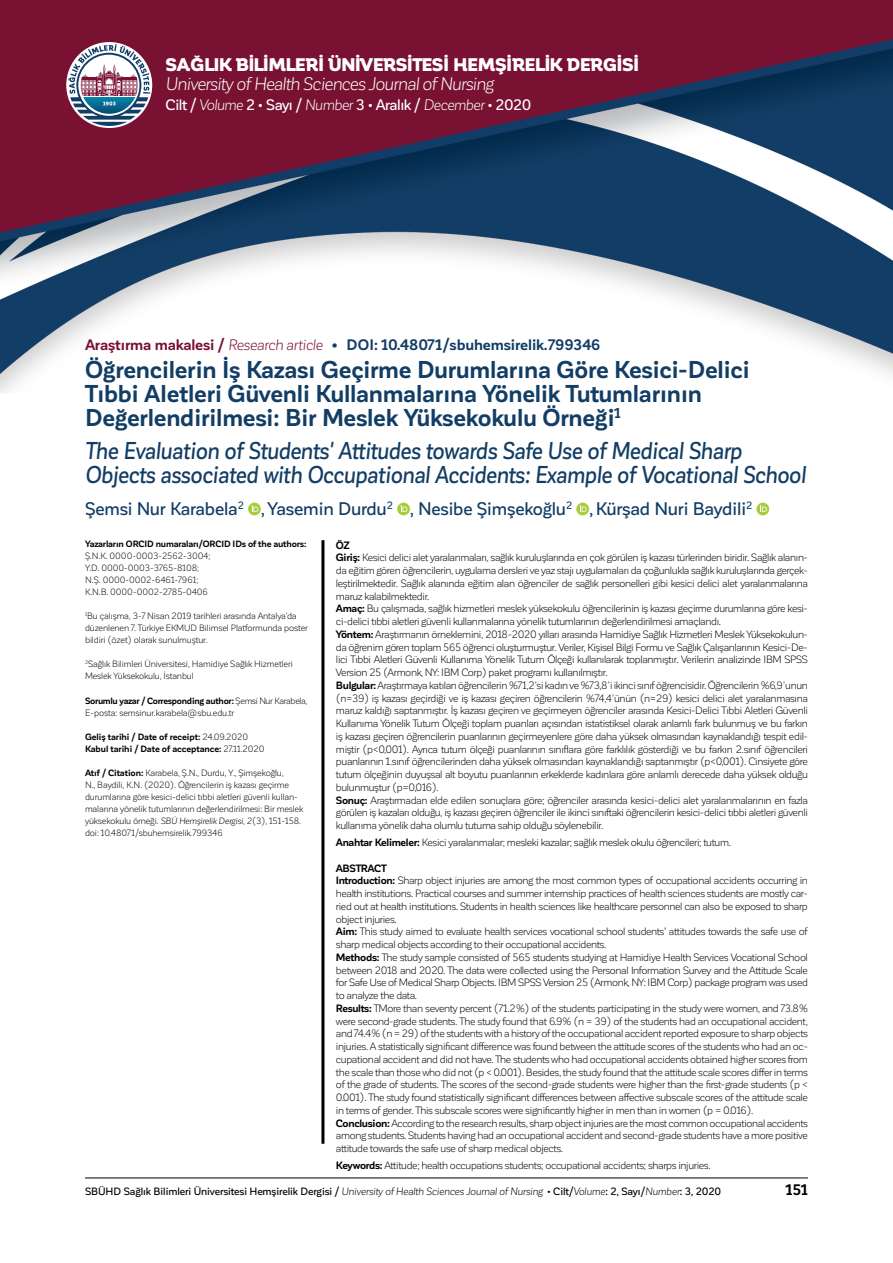
<style>
.page{position:relative;width:893px;height:1263px;background:#fff}
.page>*{position:absolute;margin:0;border:0;box-sizing:border-box;transform-origin:0 0}
.t1{font:700 24px/24px "Corporative Sans";letter-spacing:-.01em;color:#123d65}
.t2{font:italic 500 24px/24px "Corporative Sans";letter-spacing:-.01em;color:#123d65;scale:.91 1}
.t3{font:500 18px "Corporative Sans";letter-spacing:-.01em;color:#123d65}
.t4{font:900 18px "Corporative";letter-spacing:-.035em;color:#fff}
.t5{font:italic 18px "Corporative Sans";letter-spacing:-.035em;color:#fff}
.t6{font:700 15px "Corporative Sans";letter-spacing:-.01em;color:#123d65}
.t7{font:500 15px "Corporative Sans";letter-spacing:-.03em;color:#fff}
.t8{font:700 15px "Corporative Sans";color:#000}
.t9{font:10.5px/12.8px "Corporative Sans";letter-spacing:-.035em;color:#000}
.t10{font:500 10.5px "Corporative Sans";letter-spacing:-.01em;color:#000}
.t11{font:9px/12px "Corporative Sans";letter-spacing:-.015em;color:#000}
.t12{font:700 9px/12px "Corporative Sans";letter-spacing:-.01em;color:#000}
.s1{font-weight:400;font-style:italic}
.s2{color:#791132}
.s3{font-weight:400;font-style:italic;color:#791132}
.s4{font-weight:900}
.s5{font-weight:700}
.s6{font-weight:400}
.s7{font-style:italic}
</style>
<div class="page">
<hr style="left:85px;top:1178px;width:723px;height:1px;background:#000">
<img style="left:0;top:0;width:893px;height:393px">
<svg style="left:68px;top:44px;width:82px;height:82px"></svg>
<svg style="left:248px;top:503px;width:13px;height:12px"></svg>
<svg style="left:251px;top:505px;width:7px;height:7px"></svg>
<svg style="left:397px;top:503px;width:13px;height:12px"></svg>
<svg style="left:401px;top:505px;width:6px;height:7px"></svg>
<svg style="left:576px;top:503px;width:13px;height:12px"></svg>
<svg style="left:580px;top:505px;width:7px;height:7px"></svg>
<div style="left:756px;top:503px;width:13px;height:12px;background:#a6ce39;border-radius:50%"></div>
<svg style="left:760px;top:505px;width:7px;height:7px"></svg>
<hr style="left:321px;top:540px;width:3px;height:604px;background:#000">
<h2 class="t4" style="left:166px;top:54px;width:475px">SAĞLIK BİLİMLERİ ÜNİVERSİTESİ HEMŞİRELİK DERGİSİ</h2>
<h2 class="t5" style="left:166px;top:74px;width:330px">University of Health Sciences Journal of Nursing</h2>
<h3 class="t7" style="left:166px;top:96px;width:367px">Cilt / <span class="s1">Volume</span> 2 • Sayı / <span class="s1">Number</span> 3 • Aralık / <span class="s1">December</span> • 2020</h3>
<h3 class="t6" style="left:85px;top:337px;width:517px"><span class="s2">Araştırma makalesi /</span> <span class="s3">Research article</span> <span class="s4">•</span> DOI: 10.48071/sbuhemsirelik.799346</h3>
<h1 class="t1" style="left:85px;top:358px;width:666px">Öğrencilerin İş Kazası Geçirme Durumlarına Göre Kesici-Delici<br>Tıbbi Aletleri Güvenli Kullanmalarına Yönelik Tutumlarının<br>Değerlendirilmesi: Bir Meslek Yüksekokulu Örneği<sup>1</sup></h1>
<h1 class="t2" style="left:85px;top:439px;width:793px">The Evaluation of Students' Attitudes towards Safe Use of Medical Sharp<br>Objects associated with Occupational Accidents: Example of Vocational School</h1>
<h2 class="t3" style="left:85px;top:499px;width:669px">Şemsi Nur Karabela<sup>2</sup> ,Yasemin Durdu<sup>2</sup> , Nesibe Şimşekoğlu<sup>2</sup> ,Kürşad Nuri Baydili<sup>2</sup></h2>
<p class="t12" style="left:85px;top:538px;width:223px">Yazarların ORCID numaraları/ORCID IDs of the authors:</p>
<p class="t11" style="left:85px;top:550px;width:127px">Ş.N.K. 0000-0003-2562-3004;<br>Y.D. 0000-0003-3765-8108;<br>N.Ş. 0000-0002-6461-7961;<br>K.N.B. 0000-0002-2785-0406</p>
<p class="t11" style="left:85px;top:610px;width:225px"><sup>1</sup>Bu çalışma, 3-7 Nisan 2019 tarihleri arasında Antalya’da düzenlenen 7. Türkiye EKMUD Bilimsel Platformunda poster bildiri (özet) olarak sunulmuştur.</p>
<p class="t11" style="left:85px;top:658px;width:209px"><sup>2</sup>Sağlık Bilimleri Üniversitesi, Hamidiye Sağlık Hizmetleri<br>Meslek Yüksekokulu, İstanbul</p>
<p class="t11" style="left:85px;top:694px;width:224px"><span class="s5">Sorumlu yazar / Corresponding author:</span> Şemsi Nur Karabela,<br>E-posta: semsinur.karabela@sbu.edu.tr</p>
<p class="t12" style="left:85px;top:730px;width:181px">Geliş tarihi / Date of receipt: <span class="s6">24.09.2020<br></span>Kabul tarihi / Date of acceptance: <span class="s6">27.11.2020</span></p>
<p class="t11" style="left:85px;top:766px;width:220px"><span class="s5">Atıf / Citation:</span> Karabela, Ş.N., Durdu, Y., Şimşekoğlu,<br>N., Baydili, K.N. (2020). Öğrencilerin iş kazası geçirme durumlarına göre kesici-delici tıbbi aletleri güvenli kullan&shy;malarına yönelik tutumlarının değerlendirilmesi: Bir meslek yüksekokulu örneği. <span class="s7">SBÜ Hemşirelik Dergisi, 2</span>(3), 151-158. doi: 10.48071/sbuhemsirelik.799346</p>
<p class="t9" style="left:336px;top:539px;width:474px"><span class="s5">ÖZ<br>Giriş:</span> Kesici delici alet yaralanmaları, sağlık kuruluşlarında en çok görülen iş kazası türlerinden biridir. Sağlık alanın&shy;da eğitim gören öğrencilerin, uygulama dersleri ve yaz stajı uygulamaları da çoğunlukla sağlık kuruluşlarında gerçek&shy;leştirilmektedir. Sağlık alanında eğitim alan öğrenciler de sağlık personelleri gibi kesici delici alet yaralanmalarına maruz kalabilmektedir.<br><span class="s5">Amaç:</span> Bu çalışmada, sağlık hizmetleri meslek yüksekokulu öğrencilerinin iş kazası geçirme durumlarına göre kesi&shy;ci-delici tıbbi aletleri güvenli kullanmalarına yönelik tutumlarının değerlendirilmesi amaçlandı.<br><span class="s5">Yöntem:</span> Araştırmanın örneklemini, 2018-2020 yılları arasında Hamidiye Sağlık Hizmetleri Meslek Yüksekokulun&shy;da öğrenim gören toplam 565 öğrenci oluşturmuştur. Veriler, Kişisel Bilgi Formu ve Sağlık Çalışanlarının Kesici-De&shy;lici Tıbbi Aletleri Güvenli Kullanıma Yönelik Tutum Ölçeği kullanılarak toplanmıştır. Verilerin analizinde IBM SPSS Version 25 (Armonk, NY: IBM Corp) paket programı kullanılmıştır.<br><span class="s5">Bulgular:</span> Araştırmaya katılan öğrencilerin %71,2’si kadın ve %73,8’i ikinci sınıf öğrencisidir. Öğrencilerin %6,9’unun (n=39) iş kazası geçirdiği ve iş kazası geçiren öğrencilerin %74,4’ünün (n=29) kesici delici alet yaralanmasına maruz kaldığı saptanmıştır. İş kazası geçiren ve geçirmeyen öğrenciler arasında Kesici-Delici Tıbbi Aletleri Güvenli Kullanıma Yönelik Tutum Ölçeği toplam puanları açısından istatistiksel olarak anlamlı fark bulunmuş ve bu farkın iş kazası geçiren öğrencilerin puanlarının geçirmeyenlere göre daha yüksek olmasından kaynaklandığı tespit edil&shy;miştir (p&lt;0,001). Ayrıca tutum ölçeği puanlarının sınıflara göre farklılık gösterdiği ve bu farkın 2.sınıf öğrencileri puanlarının 1.sınıf öğrencilerinden daha yüksek olmasından kaynaklandığı saptanmıştır (p&lt;0,001). Cinsiyete göre tutum ölçeğinin duyuşsal alt boyutu puanlarının erkeklerde kadınlara göre anlamlı derecede daha yüksek olduğu bulunmuştur (p=0,016).<br><span class="s5">Sonuç:</span> Araştırmadan elde edilen sonuçlara göre; öğrenciler arasında kesici-delici alet yaralanmalarının en fazla görülen iş kazaları olduğu, iş kazası geçiren öğrenciler ile ikinci sınıftaki öğrencilerin kesici-delici tıbbi aletleri güvenli kullanıma yönelik daha olumlu tutuma sahip olduğu söylenebilir.</p>
<p class="t9" style="left:336px;top:836px;width:396px"><span class="s5">Anahtar Kelimeler:</span> Kesici yaralanmalar; mesleki kazalar; sağlık meslek okulu öğrencileri; tutum.</p>
<p class="t9" style="left:336px;top:862px;width:474px"><span class="s5">ABSTRACT<br>Introduction:</span> Sharp object injuries are among the most common types of occupational accidents occurring in health institutions. Practical courses and summer internship practices of health sciences students are mostly car&shy;ried out at health institutions. Students in health sciences like healthcare personnel can also be exposed to sharp object injuries.<br><span class="s5">Aim:</span> This study aimed to evaluate health services vocational school students' attitudes towards the safe use of sharp medical objects according to their occupational accidents.<br><span class="s5">Methods:</span> The study sample consisted of 565 students studying at Hamidiye Health Services Vocational School between 2018 and 2020. The data were collected using the Personal Information Survey and the Attitude Scale for Safe Use of Medical Sharp Objects. IBM SPSS Version 25 (Armonk, NY: IBM Corp) package program was used to analyze the data.<br><span class="s5">Results:</span> TMore than seventy percent (71.2%) of the students participating in the study were women, and 73.8% were second-grade students. The study found that 6.9% (n = 39) of the students had an occupational accident, and 74.4% (n = 29) of the students with a history of the occupational accident reported exposure to sharp objects injuries. A statistically significant difference was found between the attitude scores of the students who had an oc&shy;cupational accident and did not have. The students who had occupational accidents obtained higher scores from the scale than those who did not (p &lt; 0.001). Besides, the study found that the attitude scale scores differ in terms of the grade of students. The scores of the second-grade students were higher than the first-grade students (p &lt; 0.001). The study found statistically significant differences between affective subscale scores of the attitude scale in terms of gender. This subscale scores were significantly higher in men than in women (p = 0.016).<br><span class="s5">Conclusion:</span> According to the research results, sharp object injuries are the most common occupational accidents among students. Students having had an occupational accident and second-grade students have a more positive attitude towards the safe use of sharp medical objects.</p>
<p class="t9" style="left:336px;top:1159px;width:376px"><span class="s5">Keywords:</span> Attitude; health occupations students; occupational accidents; sharps injuries.</p>
<p class="t10" style="left:85px;top:1186px;width:638px">SBÜHD Sağlık Bilimleri Üniversitesi Hemşirelik Dergisi / <span class="s1">University of Health Sciences Journal of Nursing</span> • Cilt/<span class="s1">Volume</span>: 2, Sayı/<span class="s1">Number</span>: 3, 2020</p>
<h3 class="t8" style="left:786px;top:1181px;width:24px">151</h3>
</div>
